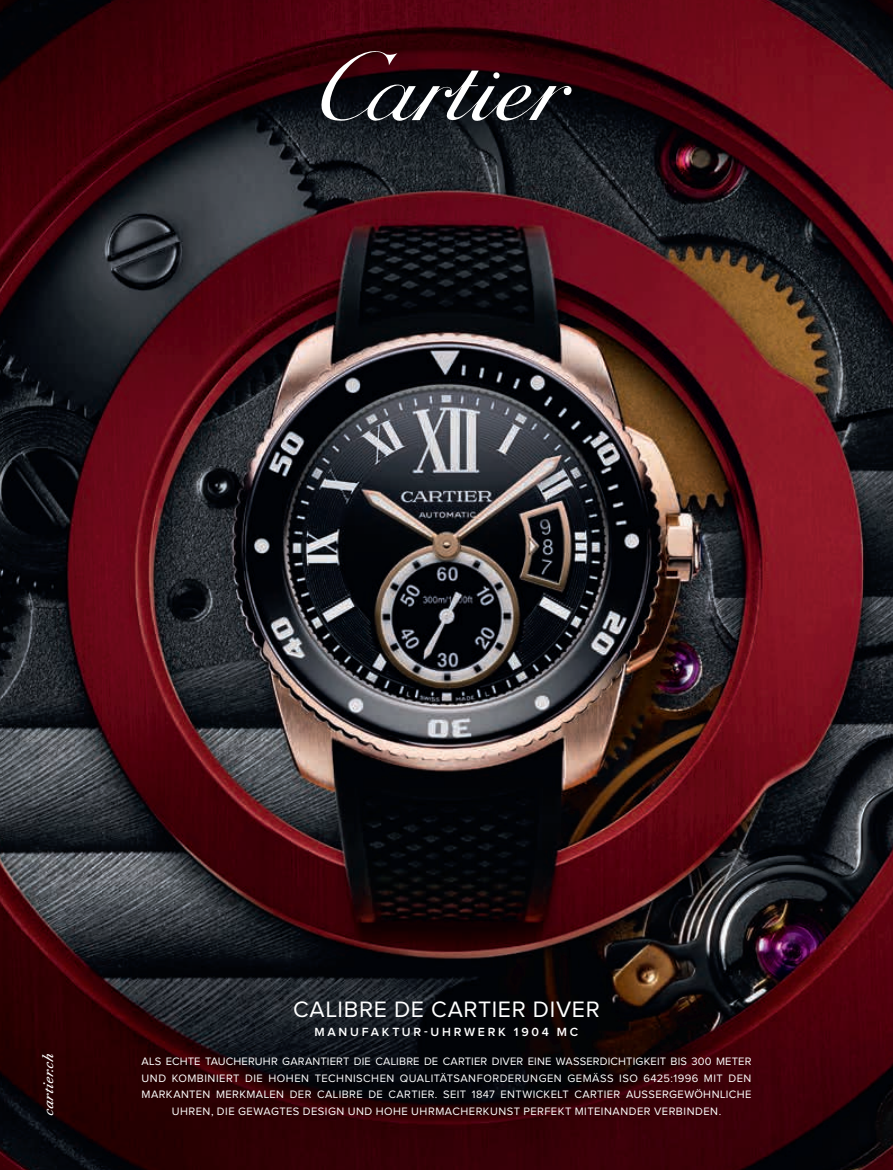
<style>
.page{position:relative;width:893px;height:1170px;background:#fff}
.page>*{position:absolute;margin:0;border:0;box-sizing:border-box;transform-origin:0 0}
.t1{font:23.1px "Proxima Nova";letter-spacing:.03em;color:#fff}
.t2{font:14.1px "Cartier Didot 2012";color:#fff}
.t3{font:600 12.3px "Proxima Nova";letter-spacing:.22em;color:#fff}
.t4{font:11.1px/16.6px "Proxima Nova";letter-spacing:.035em;color:#fff;text-align:center}
</style>
<div class="page">
<img style="left:0;top:0;width:893px;height:1169px">
<svg style="left:308px;top:49px;width:267px;height:81px;background:#39282d"></svg>
<svg style="left:493px;top:72px;width:7px;height:7px"></svg>
<p class="t2" style="left:39px;top:1114px;width:64px;rotate:-90deg">cartier.ch</p>
<h1 class="t1" style="left:293px;top:996px;width:308px">CALIBRE DE CARTIER DIVER</h1>
<p class="t3" style="left:315px;top:1024px;width:265px">MANUFAKTUR-UHRWERK 1904 MC</p>
<p class="t4" style="left:142px;top:1053px;width:611px">ALS ECHTE TAUCHERUHR GARANTIERT DIE CALIBRE DE CARTIER DIVER EINE WASSERDICHTIGKEIT BIS 300 METER UND KOMBINIERT DIE HOHEN TECHNISCHEN QUALITÄTSANFORDERUNGEN GEMÄSS ISO 6425:1996 MIT DEN MARKANTEN MERKMALEN DER CALIBRE DE CARTIER. SEIT 1847 ENTWICKELT CARTIER AUSSERGEWÖHNLICHE UHREN, DIE GEWAGTES DESIGN UND HOHE UHRMACHERKUNST PERFEKT MITEINANDER VERBINDEN.</p>
</div>
